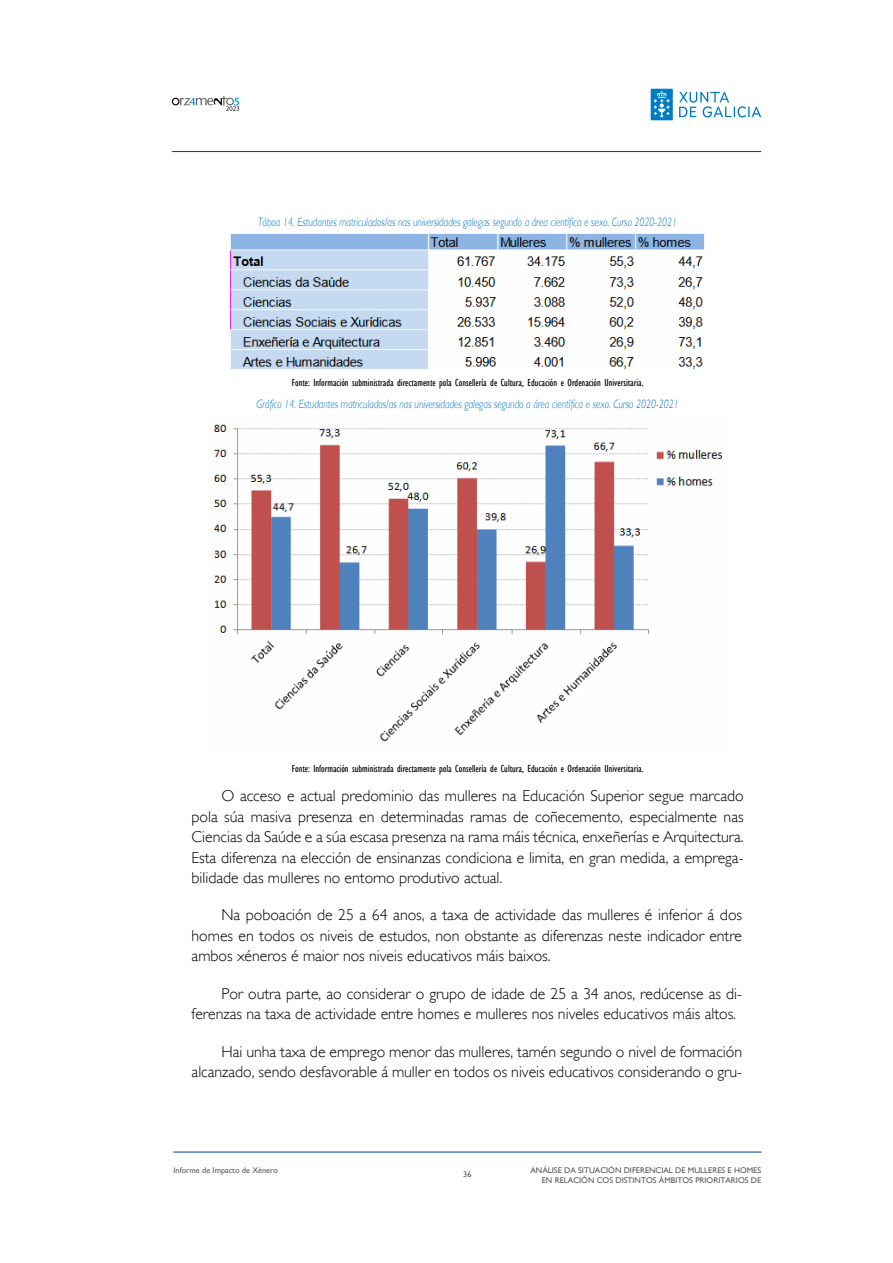
<style>
.page{position:relative;width:893px;height:1263px;background:#fff}
.page>*{position:absolute;margin:0;border:0;box-sizing:border-box;transform-origin:0 0}
.t1{font:300 15.75px/20.5px "Gill Sans";color:#000;text-align:justify}
.t2{font:italic 300 12px "Gill Sans";color:#0070c0;scale:.8 1}
.t3{font:condensed 10.5px "Gill Sans";color:#000}
.t4{font:8.25px/9.9px "Gill Sans";color:#58585a;text-align:right}
</style>
<div class="page">
<svg style="left:172px;top:96px;width:67px;height:15px"></svg>
<hr style="left:173px;top:1152px;width:588px;height:1px;background:#003a9e">
<hr style="left:172px;top:151px;width:589px;height:1px;background:#003a9e">
<svg style="left:651px;top:89px;width:110px;height:31px"></svg>
<img style="left:231px;top:233px;width:473px;height:136px">
<img style="left:214px;top:424px;width:509px;height:318px">
<p class="t2" style="left:258px;top:215px;width:526px">Táboa 14. Estudantes matriculados/as nas universidades galegas segundo a área científica e sexo. Curso 2020-2021</p>
<p class="t3" style="left:292px;top:377px;width:353px">Fonte: Información subministrada directamente pola Consellería de Cultura, Educación e Ordenación Universitaria.</p>
<p class="t2" style="left:257px;top:397px;width:529px">Gráfico 14. Estudantes matriculados/as nas universidades galegas segundo a área científica e sexo. Curso 2020-2021</p>
<p class="t3" style="left:292px;top:763px;width:353px">Fonte: Información subministrada directamente pola Consellería de Cultura, Educación e Ordenación Universitaria.</p>
<p class="t1" style="left:192px;top:786px;width:554px;text-indent:30px">O acceso e actual predominio das mulleres na Educación Superior segue marcado pola súa masiva presenza en determinadas ramas de coñecemento, especialmente nas Ciencias da Saúde e a súa escasa presenza na rama máis técnica, enxeñerías e Arquitectura.<br>Esta diferenza na elección de ensinanzas condiciona e limita, en gran medida, a emprega&shy;bilidade das mulleres no entorno produtivo actual.</p>
<p class="t1" style="left:192px;top:905px;width:552px;text-indent:30px">Na poboación de 25 a 64 anos, a taxa de actividade das mulleres é inferior á dos homes en todos os niveis de estudos, non obstante as diferenzas neste indicador entre ambos xéneros é maior nos niveis educativos máis baixos.</p>
<p class="t1" style="left:192px;top:984px;width:552px;text-indent:30px">Por outra parte, ao considerar o grupo de idade de 25 a 34 anos, redúcense as di&shy;ferenzas na taxa de actividade entre homes e mulleres nos niveles educativos máis altos.</p>
<p class="t1" style="left:192px;top:1041px;width:552px;text-align:right">Hai unha taxa de emprego menor das mulleres, tamén segundo o nivel de formación alcanzado, sendo desfavorable á muller en todos os niveis educativos considerando o gru-</p>
<p class="t4" style="left:173px;top:1165px;width:106px">Informe de Impacto de Xénero</p>
<p class="t4" style="left:530px;top:1165px;width:232px">ANÁLISE DA SITUACIÓN DIFERENCIAL DE MULLERES E HOMES<br>EN RELACIÓN COS DISTINTOS ÁMBITOS PRIORITARIOS DE</p>
<p class="t4" style="left:463px;top:1169px;width:10px">36</p>
</div>
